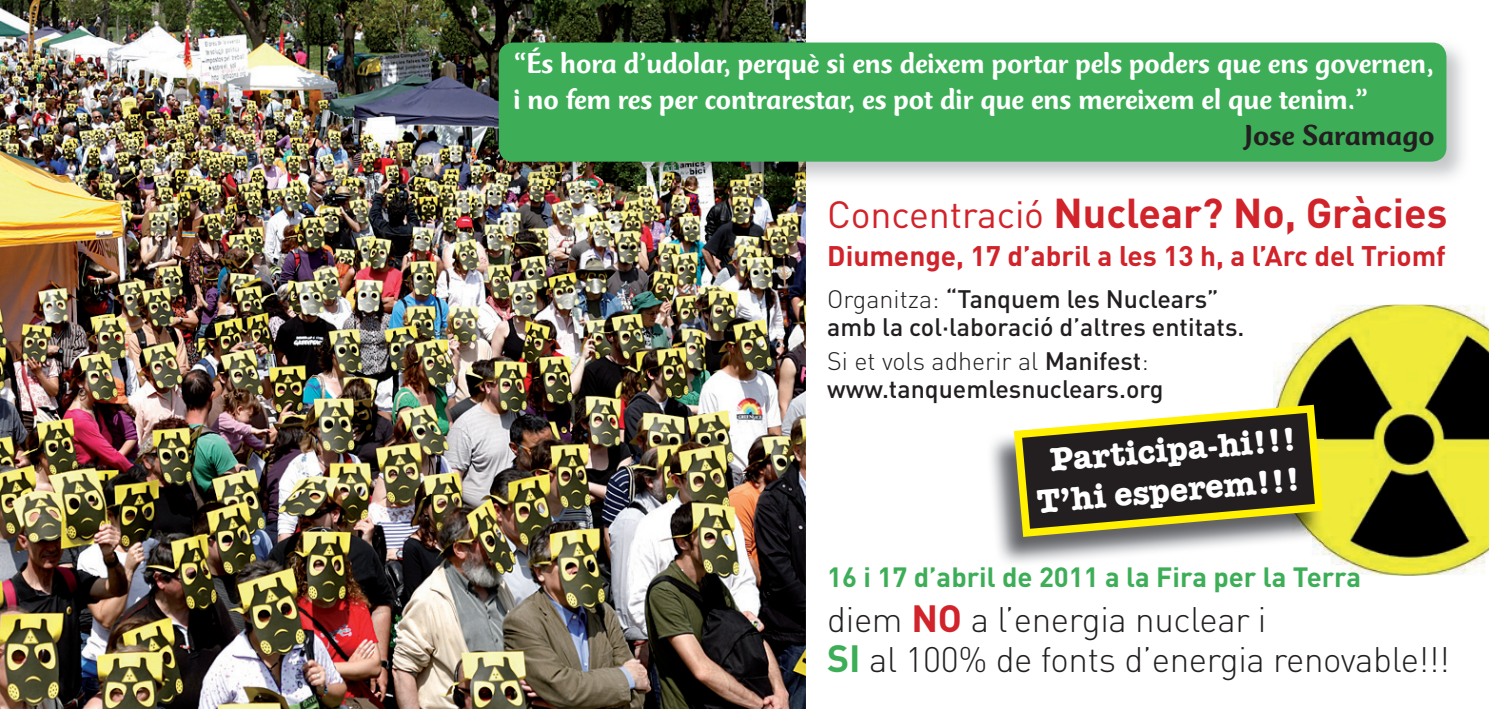
<style>
.page{position:relative;width:1489px;height:709px;background:#fff}
.page>*{position:absolute;margin:0;border:0;box-sizing:border-box;transform-origin:0 0}
.t1{font:700 41.25px "DIN";color:#d1232a}
.t2{font:300 35px/40px "DIN";letter-spacing:-.01em;color:#231f20}
.t3{font:700 33.75px/40.5px "American Typewriter";color:#fff;text-align:center}
.t4{font:500 30px/36px "CT Mercurius Std";color:#fff}
.t5{font:500 30px "CT Mercurius Std";color:#231f20;scale:1.05 1}
.t6{font:700 28px "DIN";color:#d1232a}
.t7{font:700 27.5px "DIN";color:#3dae57}
.t8{font:500 25px/27.5px "DIN";color:#231f20}
.s1{font-weight:400;font-size:37.5px}
.s2{font-weight:300}
.s3{font-weight:700;font-size:37.5px;color:#d1232a}
.s4{font-weight:700;font-size:37.5px;color:#3dae57}
</style>
<div class="page">
<img style="left:0;top:0;width:806px;height:709px">
<img style="left:494px;top:38px;width:970px;height:147px">
<div style="left:498px;top:43px;width:948px;height:119px;background:#3dae57;border-radius:14px"></div>
<img style="left:1273px;top:305px;width:215px;height:270px">
<img style="left:991px;top:437px;width:332px;height:130px">
<svg style="left:1009px;top:400px;width:317px;height:141px;background:#6b6744"></svg>
<p class="t4" style="left:513px;top:45px;width:921px">“És hora d’udolar, perquè si ens deixem portar pels poders que ens governen, i no fem res per contrarestar, es pot dir que ens mereixem el que tenim.”</p>
<p class="t5" style="left:1244px;top:119px;width:182px">Jose Saramago</p>
<h1 class="t1" style="left:827px;top:186px;width:621px"><span class="s1">Concentració</span> Nuclear? No, Gràcies</h1>
<p class="t6" style="left:827px;top:237px;width:620px">Diumenge, 17 d’abril a les 13 h, a l’Arc del Triomf</p>
<p class="t8" style="left:827px;top:284px;width:419px"><span class="s2">Organitza:</span> “Tanquem les Nuclears” amb la col·laboració d’altres entitats.</p>
<p class="t8" style="left:827px;top:346px;width:338px"><span class="s2">Si et vols adherir al</span> Manifest<span class="s2">: </span>www.tanquemlesnuclears.org</p>
<p class="t3" style="left:1031px;top:440px;width:266px;rotate:-5deg">Participa-hi!!!<br>T’hi esperem!!!</p>
<p class="t7" style="left:827px;top:559px;width:535px">16 i 17 d’abril de 2011 a la Fira per la Terra</p>
<p class="t2" style="left:827px;top:599px;width:624px">diem <span class="s3">NO</span> a l’energia nuclear i<br><span class="s4">SI</span> al 100% de fonts d’energia renovable!!!</p>
</div>
